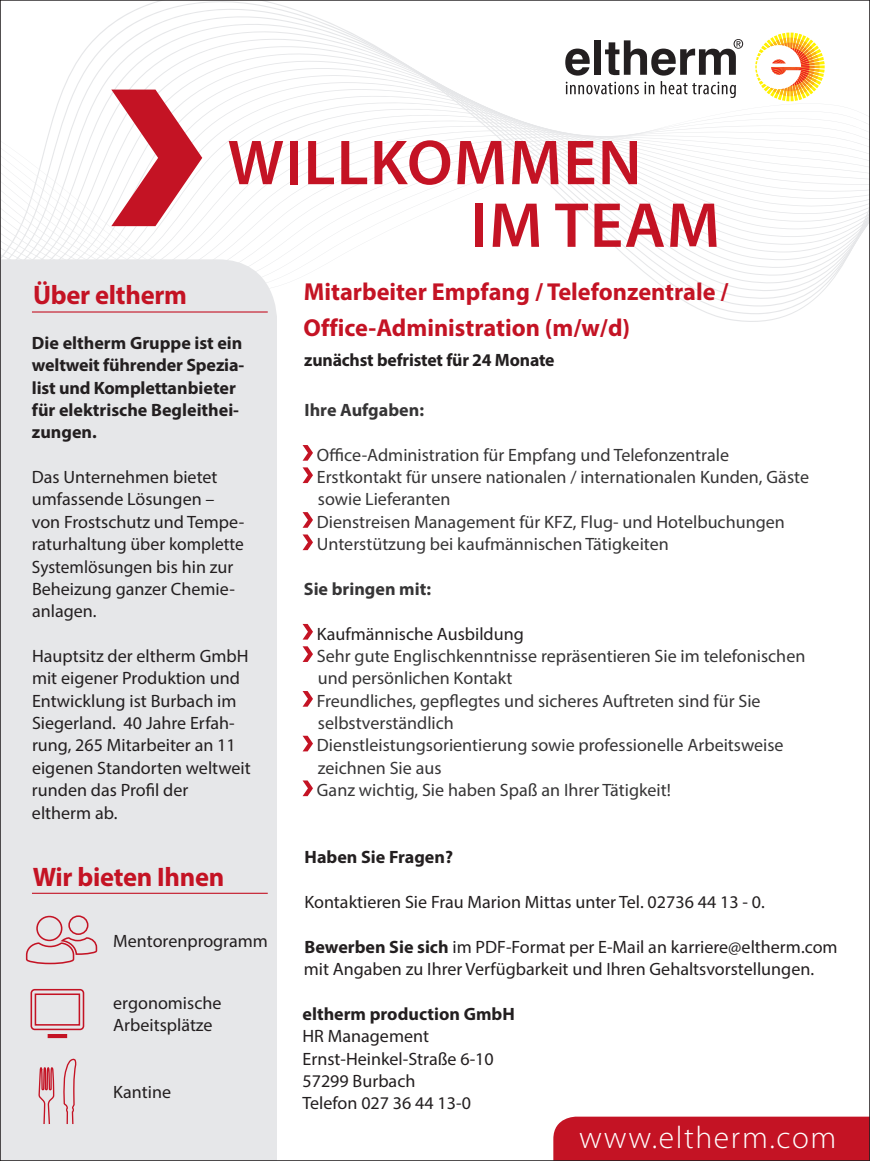
<style>
.page{position:relative;width:870px;height:1161px;background:#fff}
.page>*{position:absolute;margin:0;border:0;box-sizing:border-box;transform-origin:0 0}
.t1{font:600 64.12px/62.6px "Myriad Pro";letter-spacing:.02em;color:#c41324}
.t2{font:300 31.28px "Myriad Pro";letter-spacing:.05em;color:#fff}
.t3{font:700 26.78px "Myriad Pro";letter-spacing:-.01em;color:#c41324}
.t4{font:700 24.53px/35.8px "Myriad Pro";color:#c41324}
.t5{font:18px/22.3px "Myriad Pro";color:#231f20}
.t6{font:18px/22.3px "Myriad Pro";color:#363536}
.t7{font:700 18px/22.3px "Myriad Pro";letter-spacing:-.005em;color:#231f20}
.t8{font:700 18px "Myriad Pro";color:#363536}
.s1{color:#231f20}
.s2{font-weight:700}
</style>
<div class="page">
<svg style="left:2px;top:2px;width:866px;height:320px"></svg>
<svg style="left:755px;top:33px;width:69px;height:68px"></svg>
<svg style="left:565px;top:39px;width:178px;height:59px"></svg>
<svg style="left:111px;top:90px;width:91px;height:136px"></svg>
<div style="left:2px;top:259px;width:275px;height:900px;background:#e6e7e9"></div>
<hr style="left:32px;top:311px;width:236px;height:2px;background:#c41324">
<svg style="left:302px;top:445px;width:11px;height:16px"></svg>
<svg style="left:302px;top:467px;width:11px;height:16px"></svg>
<svg style="left:302px;top:512px;width:11px;height:16px"></svg>
<svg style="left:302px;top:534px;width:11px;height:16px"></svg>
<svg style="left:302px;top:624px;width:11px;height:15px"></svg>
<svg style="left:302px;top:646px;width:11px;height:16px"></svg>
<svg style="left:302px;top:691px;width:11px;height:16px"></svg>
<svg style="left:302px;top:736px;width:11px;height:15px"></svg>
<svg style="left:302px;top:780px;width:11px;height:16px"></svg>
<hr style="left:32px;top:893px;width:236px;height:1px;background:#c41324">
<div style="left:36px;top:916px;width:26px;height:25px;border:2px solid #c41324;border-radius:50%"></div>
<div style="left:68px;top:915px;width:20px;height:20px;border:2px solid #c41324;border-radius:50%"></div>
<svg style="left:25px;top:936px;width:73px;height:223px;background:#e2d3d7"></svg>
<div style="left:553px;top:1116px;width:317px;height:45px;background:#c41324"></div>
<p class="t1" style="left:471px;top:130px;width:251px;text-indent:-243px">WILLKOMMEN<br>IM TEAM</p>
<p class="t3" style="left:33px;top:278px;width:156px">Über eltherm</p>
<p class="t7" style="left:32px;top:331px;width:214px">Die eltherm Gruppe ist ein weltweit führender Spezia&shy;list und Komplettanbieter für elektrische Begleithei&shy;zungen.</p>
<p class="t5" style="left:32px;top:466px;width:214px">Das Unternehmen bietet umfassende Lösungen – von Frostschutz und Tempe&shy;raturhaltung über komplette<br>Systemlösungen bis hin zur<br>Beheizung ganzer Chemie&shy;anlagen.</p>
<p class="t5" style="left:32px;top:644px;width:220px">Hauptsitz der eltherm GmbH mit eigener Produktion und<br>Entwicklung ist Burbach im<br>Siegerland. 40 Jahre Erfah&shy;rung, 265 Mitarbeiter an 11 eigenen Standorten weltweit runden das Profil der eltherm ab.</p>
<p class="t3" style="left:33px;top:859px;width:193px">Wir bieten Ihnen</p>
<p class="t5" style="left:113px;top:929px;width:156px">Mentorenprogramm</p>
<p class="t5" style="left:113px;top:991px;width:110px">ergonomische<br>Arbeitsplätze</p>
<p class="t5" style="left:113px;top:1080px;width:59px">Kantine</p>
<p class="t4" style="left:303px;top:273px;width:426px">Mitarbeiter Empfang / Telefonzentrale /<br>Office-Administration (m/w/d)</p>
<p class="t7" style="left:304px;top:348px;width:252px">zunächst befristet für 24 Monate</p>
<p class="t8" style="left:304px;top:398px;width:121px">Ihre Aufgaben:</p>
<p class="t6" style="left:317px;top:443px;width:493px">Office-Administration für Empfang und Telefonzentrale Erstkontakt für unsere nationalen / internationalen Kunden, Gäste sowie Lieferanten<br>Dienstreisen Management für KFZ, Flug- und Hotelbuchungen Unterstützung bei kaufmännischen Tätigkeiten</p>
<p class="t8" style="left:304px;top:577px;width:129px">Sie bringen mit:</p>
<p class="t6" style="left:317px;top:622px;width:490px"><span class="s1">Kaufmännische Ausbildung<br></span>Sehr gute Englischkenntnisse repräsentieren Sie im telefonischen und persönlichen Kontakt<br>Freundliches, gepflegtes und sicheres Auftreten sind für Sie selbstverständlich<br>Dienstleistungsorientierung sowie professionelle Arbeitsweise zeichnen Sie aus<br>Ganz wichtig, Sie haben Spaß an Ihrer Tätigkeit!</p>
<p class="t7" style="left:304px;top:845px;width:150px">Haben Sie Fragen?</p>
<p class="t5" style="left:304px;top:890px;width:462px">Kontaktieren Sie Frau Marion Mittas unter Tel. 02736 44 13 - 0.</p>
<p class="t5" style="left:304px;top:935px;width:535px"><span class="s2">Bewerben Sie sich</span> im PDF-Format per E-Mail an karriere@eltherm.com mit Angaben zu Ihrer Verfügbarkeit und Ihren Gehaltsvorstellungen.</p>
<p class="t5" style="left:302px;top:1002px;width:214px"><span class="s2">eltherm production GmbH<br></span>HR Management<br>Ernst-Heinkel-Straße 6-10<br>57299 Burbach<br>Telefon 027 36 44 13-0</p>
<p class="t2" style="left:579px;top:1120px;width:259px">www.eltherm.com</p>
</div>
